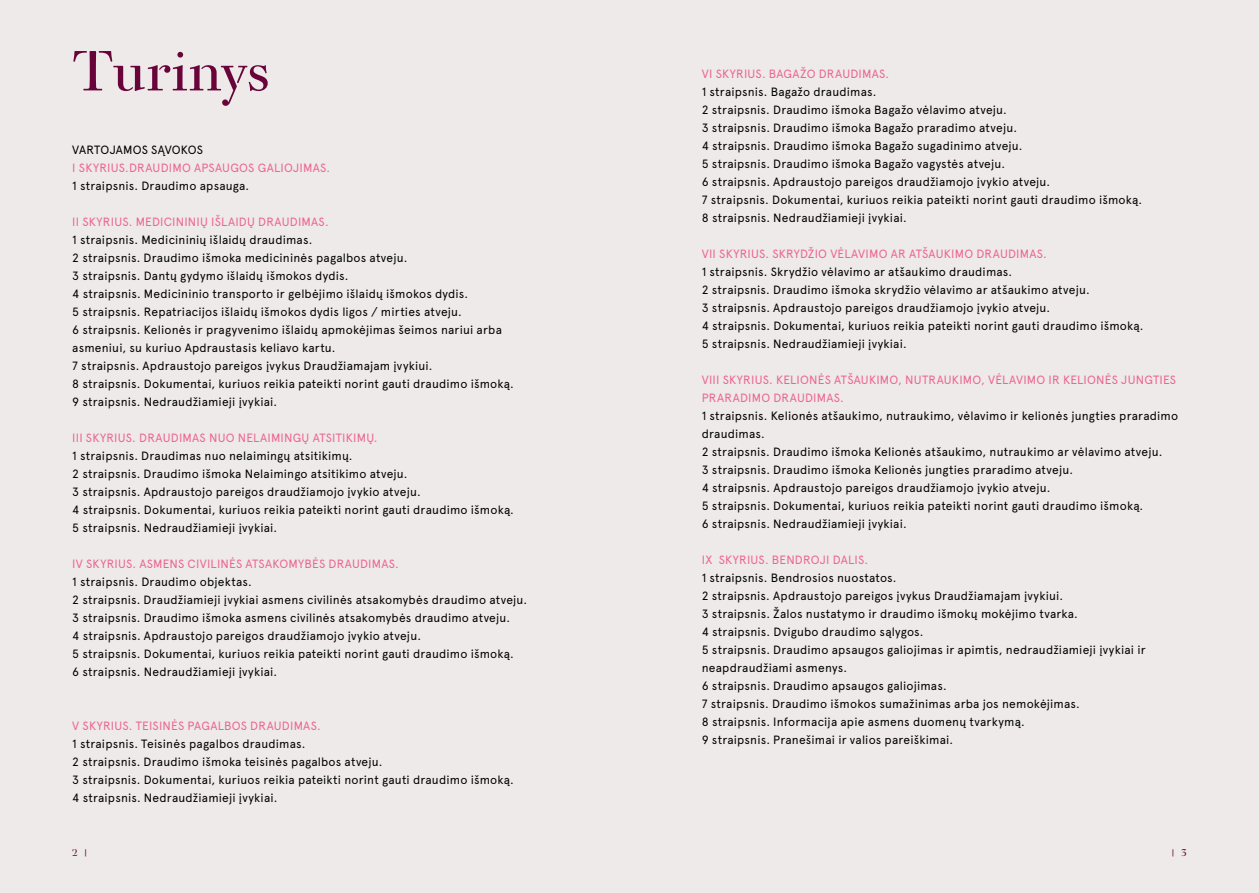
<style>
.page{position:relative;width:1259px;height:893px;background:#eeeae9}
.page>*{position:absolute;margin:0;border:0;box-sizing:border-box;transform-origin:0 0}
.t1{font:51.3px "Bery Roman";letter-spacing:-.01em;color:#69043b}
.t2{font:12px/18px "Apercu Pro";letter-spacing:.015em;color:#000}
.t3{font:12px/18px "Apercu Pro";letter-spacing:.015em;color:#ec6692}
.t4{font:9px "Bery Roman";color:#69043b}
.t5{font:9px "Apercu Pro";color:#69043b}
.s1{font-family:"Apercu Pro"}
.s2{font-family:"Bery Roman"}
</style>
<div class="page">
<h1 class="t1" style="left:72px;top:37px;width:200px">Turinys</h1>
<p class="t2" style="left:72px;top:140px;width:132px">VARTOJAMOS SĄVOKOS</p>
<p class="t3" style="left:72px;top:158px;width:259px">I SKYRIUS.DRAUDIMO APSAUGOS GALIOJIMAS.</p>
<p class="t2" style="left:72px;top:176px;width:178px">1 straipsnis. Draudimo apsauga.</p>
<p class="t3" style="left:72px;top:212px;width:258px">II SKYRIUS. MEDICININIŲ IŠLAIDŲ DRAUDIMAS.</p>
<p class="t2" style="left:72px;top:230px;width:443px">1 straipsnis. Medicininių išlaidų draudimas.<br>2 straipsnis. Draudimo išmoka medicininės pagalbos atveju.<br>3 straipsnis. Dantų gydymo išlaidų išmokos dydis.<br>4 straipsnis. Medicininio transporto ir gelbėjimo išlaidų išmokos dydis.<br>5 straipsnis. Repatriacijos išlaidų išmokos dydis ligos / mirties atveju.<br>6 straipsnis. Kelionės ir pragyvenimo išlaidų apmokėjimas šeimos nariui arba asmeniui, su kuriuo Apdraustasis keliavo kartu.<br>7 straipsnis. Apdraustojo pareigos įvykus Draudžiamajam įvykiui.<br>8 straipsnis. Dokumentai, kuriuos reikia pateikti norint gauti draudimo išmoką.<br>9 straipsnis. Nedraudžiamieji įvykiai.</p>
<p class="t3" style="left:72px;top:428px;width:307px">III SKYRIUS. DRAUDIMAS NUO NELAIMINGŲ ATSITIKIMŲ.</p>
<p class="t2" style="left:72px;top:446px;width:443px">1 straipsnis. Draudimas nuo nelaimingų atsitikimų.<br>2 straipsnis. Draudimo išmoka Nelaimingo atsitikimo atveju.<br>3 straipsnis. Apdraustojo pareigos draudžiamojo įvykio atveju.<br>4 straipsnis. Dokumentai, kuriuos reikia pateikti norint gauti draudimo išmoką.<br>5 straipsnis. Nedraudžiamieji įvykiai.</p>
<p class="t3" style="left:72px;top:554px;width:328px">IV SKYRIUS. ASMENS CIVILINĖS ATSAKOMYBĖS DRAUDIMAS.</p>
<p class="t2" style="left:72px;top:572px;width:456px">1 straipsnis. Draudimo objektas.<br>2 straipsnis. Draudžiamieji įvykiai asmens civilinės atsakomybės draudimo atveju.<br>3 straipsnis. Draudimo išmoka asmens civilinės atsakomybės draudimo atveju.<br>4 straipsnis. Apdraustojo pareigos draudžiamojo įvykio atveju.<br>5 straipsnis. Dokumentai, kuriuos reikia pateikti norint gauti draudimo išmoką.<br>6 straipsnis. Nedraudžiamieji įvykiai.</p>
<p class="t3" style="left:72px;top:716px;width:250px">V SKYRIUS. TEISINĖS PAGALBOS DRAUDIMAS.</p>
<p class="t2" style="left:72px;top:734px;width:443px">1 straipsnis. Teisinės pagalbos draudimas.<br>2 straipsnis. Draudimo išmoka teisinės pagalbos atveju.<br>3 straipsnis. Dokumentai, kuriuos reikia pateikti norint gauti draudimo išmoką.<br>4 straipsnis. Nedraudžiamieji įvykiai.</p>
<p class="t3" style="left:702px;top:64px;width:189px">VI SKYRIUS. BAGAŽO DRAUDIMAS.</p>
<p class="t2" style="left:702px;top:82px;width:442px">1 straipsnis. Bagažo draudimas.<br>2 straipsnis. Draudimo išmoka Bagažo vėlavimo atveju.<br>3 straipsnis. Draudimo išmoka Bagažo praradimo atveju.<br>4 straipsnis. Draudimo išmoka Bagažo sugadinimo atveju.<br>5 straipsnis. Draudimo išmoka Bagažo vagystės atveju.<br>6 straipsnis. Apdraustojo pareigos draudžiamojo įvykio atveju.<br>7 straipsnis. Dokumentai, kuriuos reikia pateikti norint gauti draudimo išmoką.<br>8 straipsnis. Nedraudžiamieji įvykiai.</p>
<p class="t3" style="left:702px;top:244px;width:347px">VII SKYRIUS. SKRYDŽIO VĖLAVIMO AR ATŠAUKIMO DRAUDIMAS.</p>
<p class="t2" style="left:702px;top:262px;width:443px">1 straipsnis. Skrydžio vėlavimo ar atšaukimo draudimas.<br>2 straipsnis. Draudimo išmoka skrydžio vėlavimo ar atšaukimo atveju.<br>3 straipsnis. Apdraustojo pareigos draudžiamojo įvykio atveju.<br>4 straipsnis. Dokumentai, kuriuos reikia pateikti norint gauti draudimo išmoką.<br>5 straipsnis. Nedraudžiamieji įvykiai.</p>
<p class="t3" style="left:702px;top:370px;width:476px">VIII SKYRIUS. KELIONĖS ATŠAUKIMO, NUTRAUKIMO, VĖLAVIMO IR KELIONĖS JUNGTIES<br>PRARADIMO DRAUDIMAS.</p>
<p class="t2" style="left:702px;top:406px;width:478px">1 straipsnis. Kelionės atšaukimo, nutraukimo, vėlavimo ir kelionės jungties praradimo draudimas.<br>2 straipsnis. Draudimo išmoka Kelionės atšaukimo, nutraukimo ar vėlavimo atveju.<br>3 straipsnis. Draudimo išmoka Kelionės jungties praradimo atveju.<br>4 straipsnis. Apdraustojo pareigos draudžiamojo įvykio atveju.<br>5 straipsnis. Dokumentai, kuriuos reikia pateikti norint gauti draudimo išmoką.<br>6 straipsnis. Nedraudžiamieji įvykiai.</p>
<p class="t3" style="left:702px;top:550px;width:168px">IX SKYRIUS. BENDROJI DALIS.</p>
<p class="t2" style="left:702px;top:568px;width:445px">1 straipsnis. Bendrosios nuostatos.<br>2 straipsnis. Apdraustojo pareigos įvykus Draudžiamajam įvykiui.<br>3 straipsnis. Žalos nustatymo ir draudimo išmokų mokėjimo tvarka.<br>4 straipsnis. Dvigubo draudimo sąlygos.<br>5 straipsnis. Draudimo apsaugos galiojimas ir apimtis, nedraudžiamieji įvykiai ir neapdraudžiami asmenys.<br>6 straipsnis. Draudimo apsaugos galiojimas.<br>7 straipsnis. Draudimo išmokos sumažinimas arba jos nemokėjimas.<br>8 straipsnis. Informacija apie asmens duomenų tvarkymą.<br>9 straipsnis. Pranešimai ir valios pareiškimai.</p>
<p class="t4" style="left:72px;top:847px;width:16px">2 <span class="s1">|</span></p>
<p class="t5" style="left:1172px;top:846px;width:16px">| <span class="s2">3</span></p>
</div>
